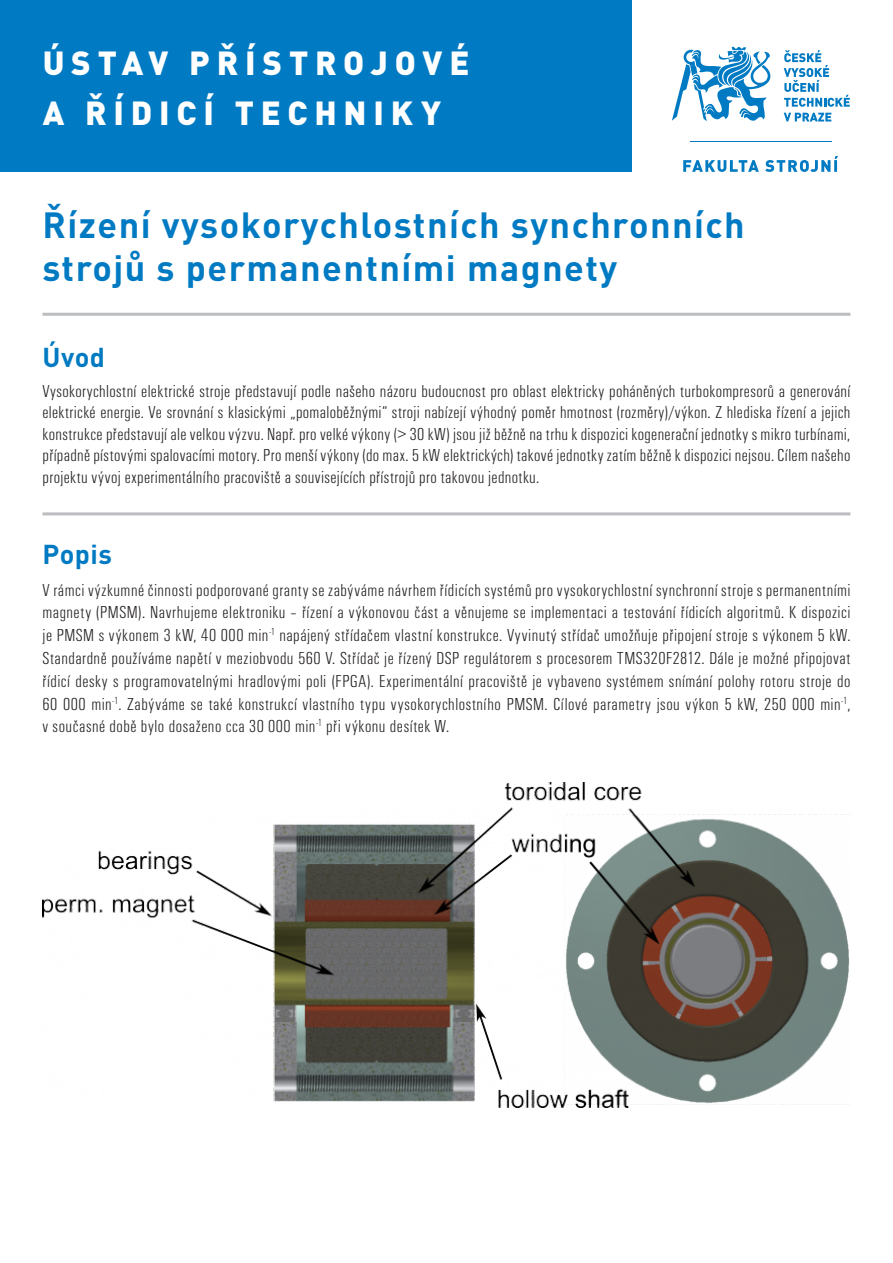
<style>
.page{position:relative;width:893px;height:1263px;background:#fff}
.page>*{position:absolute;margin:0;border:0;box-sizing:border-box;transform-origin:0 0}
.t1{font:700 36px "DIN Pro";letter-spacing:.04em;color:#007ac2}
.t2{font:900 33px/49.5px "DIN Pro";letter-spacing:.205em;color:#fff}
.t3{font:700 27px "DIN Pro";letter-spacing:.02em;color:#007ac2}
.t4{font:18px/22.8px "U001 DOT Ligh Cond";letter-spacing:.025em;color:#231f20;text-align:justify}
</style>
<div class="page">
<div style="left:0;top:0;width:631px;height:172px;background:#007ac2"></div>
<hr style="left:43px;top:313px;width:807px;height:3px;background:#bcbdc0">
<hr style="left:43px;top:512px;width:807px;height:3px;background:#bcbdc0">
<svg style="left:784px;top:50px;width:66px;height:57px"></svg>
<svg style="left:784px;top:113px;width:47px;height:8px"></svg>
<svg style="left:672px;top:47px;width:98px;height:74px"></svg>
<svg style="left:683px;top:160px;width:76px;height:12px"></svg>
<svg style="left:765px;top:156px;width:73px;height:16px"></svg>
<hr style="left:690px;top:141px;width:142px;height:1px;background:#007ac2">
<img style="left:42px;top:782px;width:808px;height:326px">
<p class="t2" style="left:43px;top:37px;width:428px">ÚSTAV PŘÍSTROJOVÉ<br>A ŘÍDICÍ TECHNIKY</p>
<p class="t1" style="left:43px;top:201px;width:704px">Řízení vysokorychlostních synchronních</p>
<p class="t1" style="left:43px;top:244px;width:576px">strojů s permanentními magnety</p>
<p class="t3" style="left:43px;top:338px;width:64px">Úvod</p>
<p class="t4" style="left:43px;top:380px;width:809px;line-height:21.6px">Vysokorychlostní elektrické stroje představují podle našeho názoru budoucnost pro oblast elektricky poháněných turbokompresorů a generování elektrické energie. Ve srovnání s klasickými „pomaloběžnými“ stroji nabízejí výhodný poměr hmotnost (rozměry)/výkon. Z hlediska řízení a jejich konstrukce představují ale velkou výzvu. Např. pro velké výkony (&gt; 30 kW) jsou již běžně na trhu k dispozici kogenerační jednotky s mikro turbínami, případně pístovými spalovacími motory. Pro menší výkony (do max. 5 kW elektrických) takové jednotky zatím běžně k dispozici nejsou. Cílem našeho projektu vývoj experimentálního pracoviště a souvisejících přístrojů pro takovou jednotku.</p>
<p class="t3" style="left:43px;top:536px;width:71px">Popis</p>
<p class="t4" style="left:43px;top:579px;width:809px">V rámci výzkumné činnosti podporované granty se zabýváme návrhem řídicích systémů pro vysokorychlostní synchronní stroje s permanentními magnety (PMSM). Navrhujeme elektroniku – řízení a výkonovou část a věnujeme se implementaci a testování řídicích algoritmů. K dispozici je PMSM s výkonem 3 kW, 40 000 min<sup>-1</sup> napájený střídačem vlastní konstrukce. Vyvinutý střídač umožňuje připojení stroje s výkonem 5 kW.<br>Standardně používáme napětí v meziobvodu 560 V. Střídač je řízený DSP regulátorem s procesorem TMS320F2812. Dále je možné připojovat řídicí desky s programovatelnými hradlovými poli (FPGA). Experimentální pracoviště je vybaveno systémem snímání polohy rotoru stroje do 60 000 min<sup>-1</sup>. Zabýváme se také konstrukcí vlastního typu vysokorychlostního PMSM. Cílové parametry jsou výkon 5 kW, 250 000 min<sup>-1</sup>, v současné době bylo dosaženo cca 30 000 min<sup>-1</sup> při výkonu desítek W.</p>
</div>
